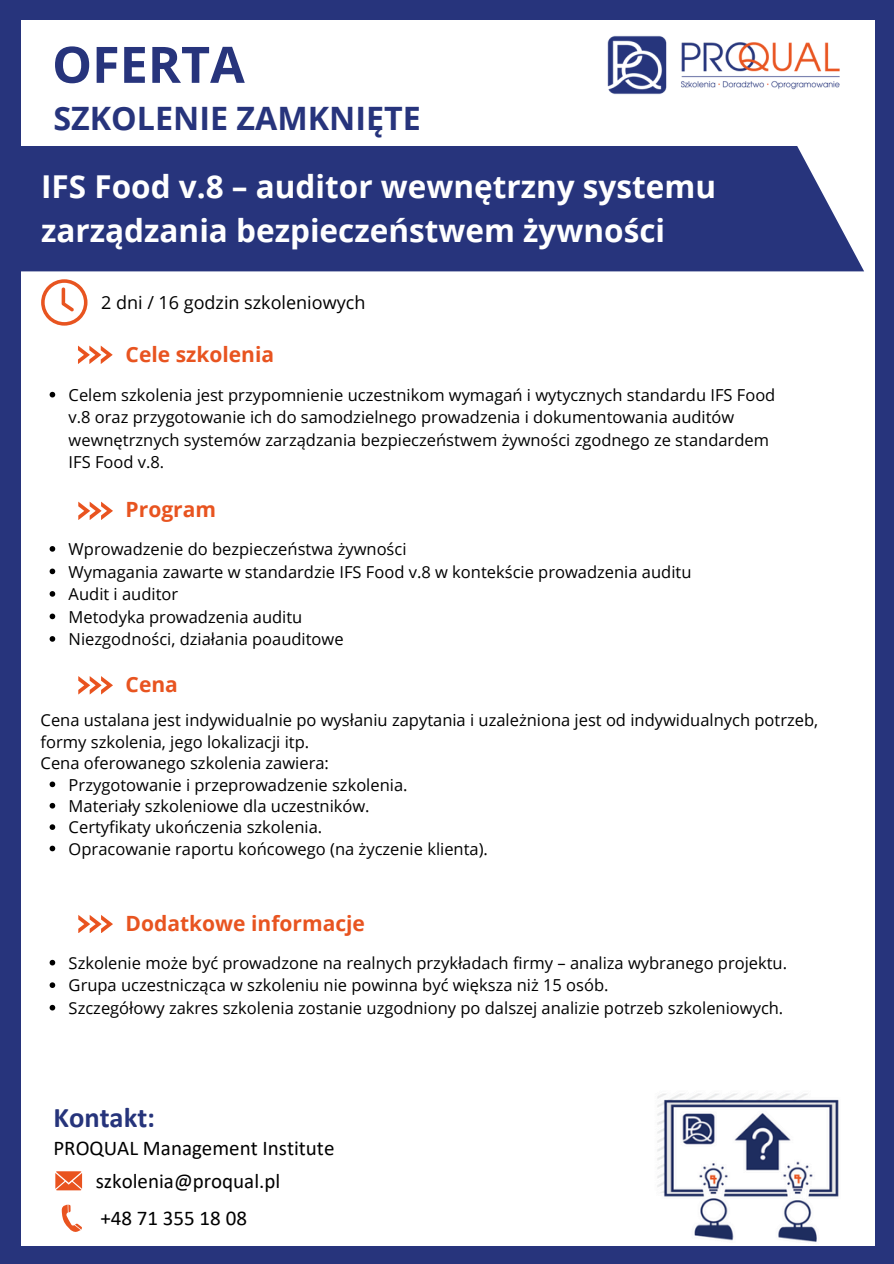
<style>
.page{position:relative;width:894px;height:1264px;background:#fff}
.page>*{position:absolute;margin:0;border:0;box-sizing:border-box;transform-origin:0 0}
.t1{font:700 50.25px "Open Sans";color:#27347c}
.t2{font:700 32.25px "Open Sans";color:#27347c}
.t3{font:700 31.5px/43.8px "Open Sans";color:#fff}
.t4{font:700 28.5px "Calibri";color:#26347b}
.t5{font:21px "Calibri";color:#000}
.t6{font:700 21px "Open Sans";color:#e85420}
.t7{font:18px "Open Sans";color:#000}
.t8{font:16.5px/22.5px "Open Sans";color:#000}
</style>
<div class="page">
<div style="left:0;top:0;width:893px;height:1263px;background:#27347c"></div>
<div style="left:21px;top:20px;width:853px;height:1225px;background:#fff"></div>
<img style="left:607px;top:35px;width:233px;height:60px">
<div style="left:21px;top:146px;width:842px;height:125px;background:#27347c"></div>
<svg style="left:78px;top:345px;width:35px;height:18px"></svg>
<svg style="left:41px;top:279px;width:46px;height:46px"></svg>
<svg style="left:78px;top:676px;width:35px;height:18px"></svg>
<svg style="left:78px;top:915px;width:35px;height:17px"></svg>
<img style="left:657px;top:1093px;width:182px;height:149px">
<svg style="left:50px;top:781px;width:5px;height:6px"></svg>
<svg style="left:50px;top:803px;width:5px;height:5px"></svg>
<svg style="left:50px;top:824px;width:5px;height:6px"></svg>
<svg style="left:50px;top:845px;width:5px;height:6px"></svg>
<svg style="left:50px;top:959px;width:5px;height:6px"></svg>
<svg style="left:50px;top:982px;width:5px;height:6px"></svg>
<svg style="left:50px;top:1004px;width:5px;height:6px"></svg>
<svg style="left:62px;top:1204px;width:20px;height:28px"></svg>
<svg style="left:55px;top:1171px;width:27px;height:19px"></svg>
<svg style="left:78px;top:501px;width:35px;height:18px"></svg>
<svg style="left:50px;top:546px;width:5px;height:5px"></svg>
<svg style="left:50px;top:568px;width:5px;height:6px"></svg>
<svg style="left:50px;top:591px;width:5px;height:5px"></svg>
<svg style="left:50px;top:613px;width:5px;height:6px"></svg>
<svg style="left:50px;top:636px;width:5px;height:5px"></svg>
<svg style="left:50px;top:392px;width:5px;height:5px"></svg>
<h2 class="t1" style="left:52px;top:29px;width:194px">OFERTA</h2>
<p class="t2" style="left:53px;top:96px;width:369px">SZKOLENIE ZAMKNIĘTE</p>
<p class="t3" style="left:41px;top:164px;width:676px">IFS Food v.8 – auditor wewnętrzny systemu zarządzania bezpieczeństwem żywności</p>
<p class="t7" style="left:101px;top:290px;width:266px">2 dni / 16 godzin szkoleniowych</p>
<p class="t6" style="left:126px;top:339px;width:150px">Cele szkolenia</p>
<h4 class="t8" style="left:69px;top:383px;width:708px">Celem szkolenia jest przypomnienie uczestnikom wymagań i wytycznych standardu IFS Food v.8 oraz przygotowanie ich do samodzielnego prowadzenia i dokumentowania auditów wewnętrznych systemów zarządzania bezpieczeństwem żywności zgodnego ze standardem IFS Food v.8.</h4>
<p class="t6" style="left:126px;top:494px;width:92px">Program</p>
<p class="t8" style="left:69px;top:537px;width:339px">Wprowadzenie do bezpieczeństwa żywności</p>
<h5 class="t8" style="left:69px;top:560px;width:624px">Wymagania zawarte w standardzie IFS Food v.8 w kontekście prowadzenia auditu</h5>
<p class="t8" style="left:69px;top:582px;width:111px">Audit i auditor</p>
<p class="t8" style="left:69px;top:605px;width:235px">Metodyka prowadzenia auditu</p>
<p class="t8" style="left:69px;top:627px;width:276px">Niezgodności, działania poauditowe</p>
<p class="t6" style="left:126px;top:669px;width:54px">Cena</p>
<p class="t8" style="left:41px;top:709px;width:778px;line-height:21.3px">Cena ustalana jest indywidualnie po wysłaniu zapytania i uzależniona jest od indywidualnych potrzeb, formy szkolenia, jego lokalizacji itp.</p>
<h5 class="t8" style="left:41px;top:751px;width:290px">Cena oferowanego szkolenia zawiera:</h5>
<p class="t8" style="left:69px;top:772px;width:340px">Przygotowanie i przeprowadzenie szkolenia.</p>
<p class="t8" style="left:69px;top:794px;width:302px">Materiały szkoleniowe dla uczestników.</p>
<h5 class="t8" style="left:69px;top:815px;width:255px">Certyfikaty ukończenia szkolenia.</h5>
<p class="t8" style="left:69px;top:837px;width:421px">Opracowanie raportu końcowego (na życzenie klienta).</p>
<p class="t6" style="left:126px;top:908px;width:241px">Dodatkowe informacje</p>
<p class="t8" style="left:69px;top:951px;width:719px">Szkolenie może być prowadzone na realnych przykładach firmy – analiza wybranego projektu.</p>
<p class="t8" style="left:69px;top:973px;width:541px">Grupa uczestnicząca w szkoleniu nie powinna być większa niż 15 osób.</p>
<h5 class="t8" style="left:69px;top:996px;width:716px">Szczegółowy zakres szkolenia zostanie uzgodniony po dalszej analizie potrzeb szkoleniowych.</h5>
<p class="t4" style="left:53px;top:1105px;width:103px">Kontakt:</p>
<p class="t5" style="left:53px;top:1139px;width:282px">PROQUAL Management Institute</p>
<p class="t5" style="left:96px;top:1172px;width:186px">szkolenia@proqual.pl</p>
<p class="t5" style="left:100px;top:1208px;width:148px">+48 71 355 18 08</p>
</div>
